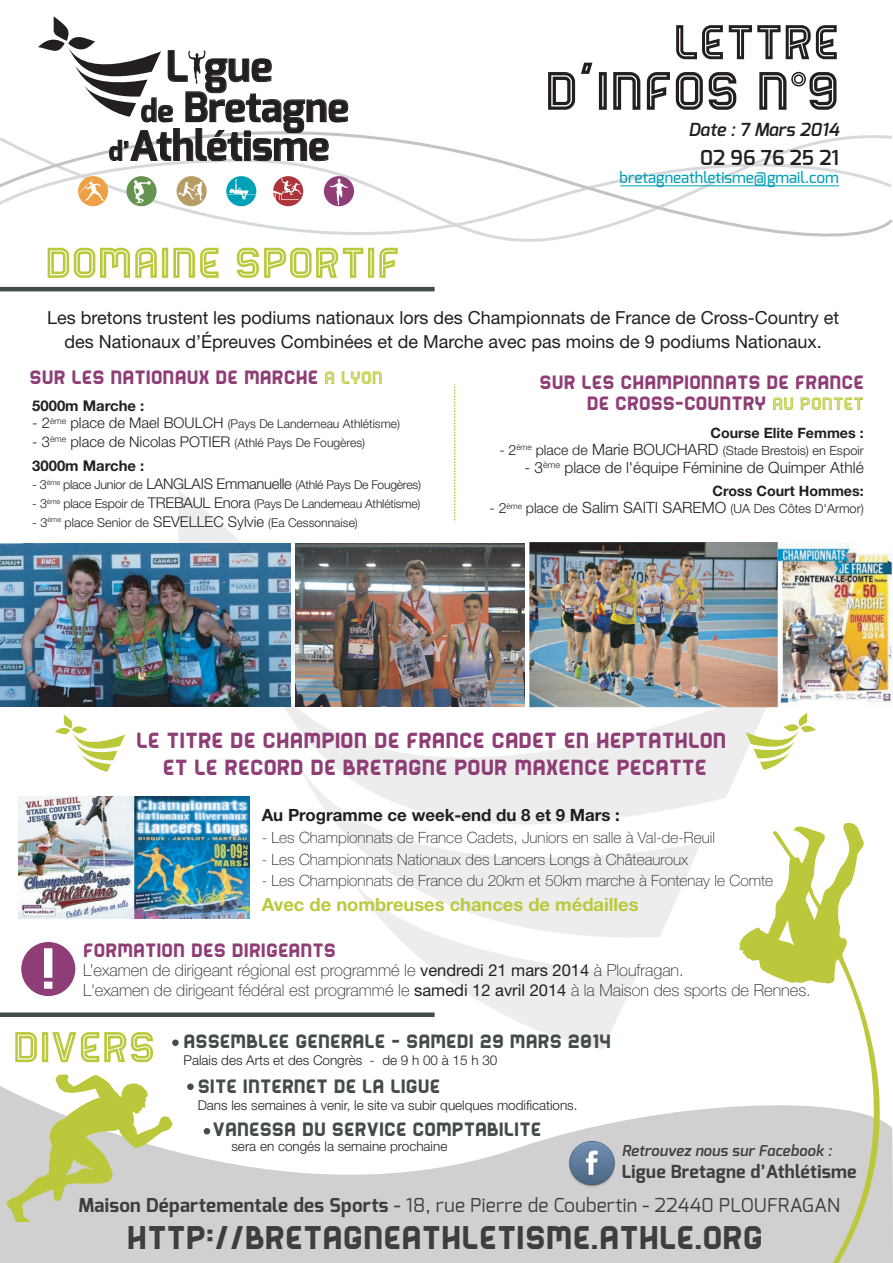
<style>
.page{position:relative;width:893px;height:1263px;background:#fff}
.page>*{position:absolute;margin:0;border:0;box-sizing:border-box;transform-origin:0 0}
.t1{font:62.85px "Bender Inline";letter-spacing:.015em;color:#231f20}
.t2{font:56.7px "Bender Inline";letter-spacing:.015em;color:#231f20}
.t3{font:50.1px "Bender Inline";letter-spacing:.015em;color:#bcc83b}
.t4{font:700 41.85px "Exo";color:#231f20}
.t5{font:700 40.8px "Exo";color:#231f20}
.t6{font:700 40.5px "Exo";color:#231f20}
.t7{font:38.25px "Bender Solid";letter-spacing:.015em;color:#3e3e3f}
.t8{font:25.5px/27px "Bender Solid";letter-spacing:.015em;color:#8f3d76;text-align:center}
.t9{font:22.5px/21px "Bender Solid";letter-spacing:.015em;color:#8f3d76;text-align:right}
.t10{font:22.5px "Bender Solid";letter-spacing:.015em;color:#434b4c}
.t11{font:600 20.55px "Exo";color:#231f20}
.t12{font:19.2px "Exo";letter-spacing:.015em;color:#3e3e3f}
.t13{font:700 18.3px "Helvetica Neue LT Std";color:#bcc83b}
.t14{font:18px/24px "Helvetica Neue LT Std";color:#231f20;text-align:center}
.t15{font:700 18px "Exo";letter-spacing:.015em;color:#3e3e3f}
.t16{font:italic 600 18px "Exo";color:#231f20}
.t17{font:700 16.95px "Helvetica Neue LT Std";color:#231f20}
.t18{font:100 16.5px/19.5px "Helvetica Neue LT Std";color:#231f20}
.t19{font:300 15.6px "Helvetica Neue LT Std";color:#231f20}
.t20{font:100 15.45px "Helvetica Neue LT Std";color:#231f20}
.t21{font:500 15.45px "Exo";color:#00a0b8}
.t22{font:italic 600 15px "Exo";letter-spacing:.015em;color:#3e3e3f}
.t23{font:300 14.85px "Helvetica Neue LT Std";color:#231f20}
.t24{font:700 14.85px "Helvetica Neue LT Std";color:#231f20}
.t25{font:700 14.25px "Helvetica Neue LT Std";color:#231f20}
.t26{font:300 13.5px "Helvetica Neue LT Std";color:#231f20}
.t27{font:300 12.75px "Helvetica Neue LT Std";color:#231f20}
.t28{font:300 12.6px "Helvetica Neue LT Std";color:#231f20}
.t29{font:300 12.15px "Helvetica Neue LT Std";letter-spacing:-.015em;color:#231f20}
.s1{font-size:30.3px}
.s2{font-size:25.65px}
.s3{font-family:"Bender Inline";font-size:21px;color:#bcc83b}
.s4{font-size:14.85px}
.s5{font-size:12.15px}
.s6{font-size:14.1px}
.s7{font-size:15.6px}
.s8{font-size:12.6px}
.s9{font-weight:400}
.s10{font-weight:700}
.s11{font-weight:500}
</style>
<div class="page">
<svg style="left:0;top:1084px;width:893px;height:179px;fill:#d1d0d0"></svg>
<svg style="left:0;top:105px;width:893px;height:137px"></svg>
<div style="left:78px;top:176px;width:30px;height:30px;background:#eea047;border-radius:50%"></div>
<div style="left:126px;top:176px;width:31px;height:30px;background:#66934f;border-radius:50%"></div>
<div style="left:324px;top:176px;width:30px;height:30px;background:#8f3d76;border-radius:50%"></div>
<div style="left:273px;top:176px;width:30px;height:30px;background:#ad343a;border-radius:50%"></div>
<div style="left:226px;top:176px;width:30px;height:30px;background:#00a0b8;border-radius:50%"></div>
<div style="left:177px;top:176px;width:30px;height:30px;background:#b89c65;border-radius:50%"></div>
<svg style="left:78px;top:178px;width:26px;height:23px"></svg>
<svg style="left:134px;top:180px;width:17px;height:23px"></svg>
<svg style="left:178px;top:182px;width:25px;height:18px"></svg>
<svg style="left:227px;top:179px;width:29px;height:21px"></svg>
<svg style="left:273px;top:178px;width:29px;height:22px"></svg>
<svg style="left:330px;top:179px;width:18px;height:26px"></svg>
<svg style="left:38px;top:16px;width:310px;height:145px"></svg>
<svg style="left:284px;top:663px;width:492px;height:140px"></svg>
<svg style="left:299px;top:765px;width:402px;height:172px;fill:#ededed"></svg>
<svg style="left:349px;top:875px;width:288px;height:174px"></svg>
<svg style="left:178px;top:491px;width:118px;height:192px"></svg>
<hr style="left:620px;top:185px;width:219px;height:1px;background:#00a0b8">
<div style="left:791px;top:72px;width:15px;height:14px;border:2px solid #231f20;border-radius:50%"></div>
<div style="left:794px;top:74px;width:9px;height:10px;border:2px solid #231f20;border-radius:50%"></div>
<svg style="left:6px;top:1074px;width:167px;height:148px"></svg>
<svg style="left:739px;top:823px;width:141px;height:440px"></svg>
<hr style="left:0;top:287px;width:435px;height:4px;background:#434b4c">
<div style="left:0;top:1012px;width:435px;height:5px;background:#434b4c"></div>
<img style="left:0;top:543px;width:291px;height:164px">
<img style="left:296px;top:543px;width:228px;height:164px">
<svg style="left:55px;top:714px;width:70px;height:58px"></svg>
<svg style="left:746px;top:712px;width:70px;height:58px"></svg>
<img style="left:18px;top:796px;width:231px;height:122px">
<svg style="left:454px;top:384px;width:1px;height:138px"></svg>
<img style="left:568px;top:1141px;width:47px;height:47px">
<img style="left:529px;top:543px;width:364px;height:164px">
<div style="left:21px;top:942px;width:54px;height:54px;background:#8f3d76;border-radius:50%"></div>
<svg style="left:44px;top:948px;width:8px;height:41px"></svg>
<div style="left:172px;top:1039px;width:7px;height:7px;background:#434b4c;border-radius:50%"></div>
<div style="left:187px;top:1083px;width:7px;height:7px;background:#434b4c;border-radius:50%"></div>
<svg style="left:204px;top:1128px;width:6px;height:6px"></svg>
<h2 class="t2" style="left:673px;top:13px;width:167px">LETTRE</h2>
<h1 class="t1" style="left:545px;top:59px;width:296px">D’INFOS N 9</h1>
<h3 class="t4" style="left:166px;top:39px;width:108px">L gue</h3>
<h3 class="t5" style="left:141px;top:81px;width:210px"><span class="s1">de</span> Bretagne</h3>
<h3 class="t6" style="left:109px;top:120px;width:222px"><span class="s2">d’</span>Athlétisme</h3>
<p class="t16" style="left:688px;top:118px;width:152px">Date : 7 Mars 2014</p>
<h3 class="t11" style="left:700px;top:144px;width:140px">02 96 76 25 21</h3>
<p class="t21" style="left:620px;top:167px;width:221px">bretagneathletisme@gmail.com</p>
<h3 class="t3" style="left:45px;top:237px;width:356px">DOMAINE SPORTIF</h3>
<p class="t14" style="left:47px;top:306px;width:793px">Les bretons trustent les podiums nationaux lors des Championnats de France de Cross-Country et des Nationaux d’Épreuves Combinées et de Marche avec pas moins de 9 podiums Nationaux.</p>
<h3 class="t9" style="left:30px;top:366px;width:355px">SUR LES NATIONAUX DE MARCHE <span class="s3">A LYON</span></h3>
<h3 class="t9" style="left:539px;top:371px;width:326px">SUR LES CHAMPIONNATS DE FRANCE<br>DE CROSS-COUNTRY <span class="s3">AU PONTET</span></h3>
<p class="t24" style="left:32px;top:396px;width:113px">5000m Marche :</p>
<p class="t29" style="left:32px;top:417px;width:369px"><span class="s4">- 2</span><sup>ème</sup> <span class="s4">place de Mael BOULCH</span> (Pays De Landerneau Athlétisme)</p>
<p class="t23" style="left:32px;top:433px;width:334px">- 3<sup>ème</sup> place de Nicolas POTIER <span class="s5">(Athlé Pays De Fougères)</span></p>
<p class="t25" style="left:711px;top:424px;width:155px">Course Elite Femmes :</p>
<p class="t27" style="left:499px;top:443px;width:366px"><span class="s6">- 2</span><sup>ème</sup> <span class="s6">place de</span> <span class="s7">Marie BOUCHARD</span> (Stade Brestois) en Espoir</p>
<p class="t19" style="left:524px;top:458px;width:341px">- 3<sup>ème</sup> place de l'équipe Féminine de Quimper Athlé</p>
<p class="t25" style="left:713px;top:482px;width:153px">Cross Court Hommes:</p>
<p class="t27" style="left:490px;top:501px;width:376px"><span class="s6">- 2</span><sup>ème</sup> <span class="s6">place de</span> <span class="s7">Salim SAITI SAREMO</span> (UA Des Côtes D'Armor)</p>
<p class="t24" style="left:32px;top:457px;width:113px">3000m Marche :</p>
<p class="t29" style="left:32px;top:477px;width:390px"><span class="s8">- 3</span><sup>ème</sup> <span class="s8">place Junior de</span> <span class="s4">LANGLAIS Emmanuelle</span> (Athlé Pays De Fougères)</p>
<p class="t29" style="left:32px;top:496px;width:390px"><span class="s8">- 3</span><sup>ème</sup> <span class="s8">place Espoir de</span> <span class="s4">TREBAUL Enora</span> (Pays De Landerneau Athlétisme)</p>
<p class="t28" style="left:32px;top:514px;width:327px">- 3<sup>ème</sup> place Senior de <span class="s4">SEVELLEC Sylvie</span> <span class="s5">(Ea Cessonnaise)</span></p>
<h3 class="t8" style="left:136px;top:726px;width:591px">LE TITRE DE CHAMPION DE FRANCE CADET EN HEPTATHLON<br>ET LE RECORD DE BRETAGNE POUR MAXENCE PECATTE</h3>
<p class="t17" style="left:262px;top:804px;width:360px">Au Programme ce week-end du 8 et 9 Mars :</p>
<p class="t20" style="left:262px;top:829px;width:455px">- Les Championnats de France Cadets, Juniors en salle à Val-de-Reuil</p>
<p class="t20" style="left:262px;top:850px;width:428px">- Les Championnats Nationaux des Lancers Longs à Châteauroux</p>
<p class="t20" style="left:262px;top:871px;width:513px">- Les Championnats de France du 20km et 50km marche à Fontenay le Comte</p>
<p class="t13" style="left:262px;top:893px;width:378px">Avec de nombreuses chances de médailles</p>
<h3 class="t9" style="left:83px;top:939px;width:254px">FORMATION DES DIRIGEANTS</h3>
<p class="t18" style="left:83px;top:960px;width:729px">L’examen de dirigeant régional est programmé le <span class="s9">vendredi 21 mars 2014</span> à Ploufragan.<br>L'examen de dirigeant fédéral est programmé le <span class="s9">samedi 12 avril 2014</span> à la Maison des sports de Rennes.</p>
<h3 class="t3" style="left:13px;top:1021px;width:144px">DIVERS</h3>
<h3 class="t10" style="left:184px;top:1030px;width:429px">ASSEMBLEE GENERALE - SAMEDI 29 MARS 2014</h3>
<p class="t26" style="left:184px;top:1052px;width:315px">Palais des Arts et des Congrès - de 9 h 00 à 15 h 30</p>
<h3 class="t10" style="left:198px;top:1075px;width:244px">SITE INTERNET DE LA LIGUE</h3>
<p class="t26" style="left:198px;top:1097px;width:381px">Dans les semaines à venir, le site va subir quelques modifications.</p>
<h3 class="t10" style="left:213px;top:1118px;width:330px">VANESSA DU SERVICE COMPTABILITE</h3>
<p class="t26" style="left:231px;top:1138px;width:217px">sera en congés la semaine prochaine</p>
<p class="t22" style="left:622px;top:1141px;width:211px">Retrouvez nous sur Facebook :</p>
<p class="t15" style="left:622px;top:1160px;width:236px">Ligue Bretagne d’Athlétisme</p>
<p class="t12" style="left:78px;top:1193px;width:763px"><span class="s10">Maison Départementale des Sports</span> <span class="s11">-</span> 18, rue Pierre de Coubertin - 22440 PLOUFRAGAN</p>
<h3 class="t7" style="left:127px;top:1218px;width:637px">HTTP://BRETAGNEATHLETISME.ATHLE.ORG</h3>
</div>
